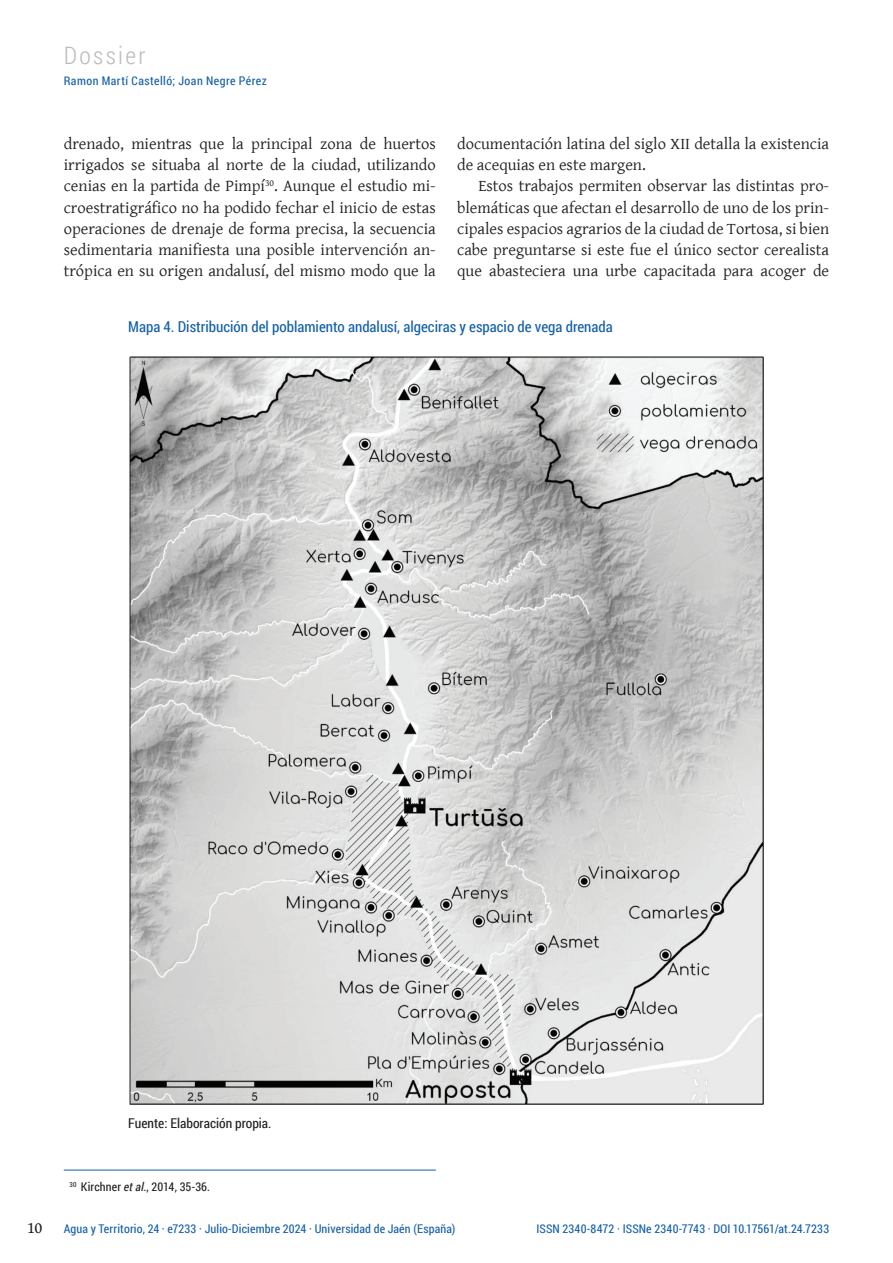
<style>
.page{position:relative;width:893px;height:1263px;background:#fff}
.page>*{position:absolute;margin:0;border:0;box-sizing:border-box;transform-origin:0 0}
.t1{font:300 24px "Roboto Condensed";letter-spacing:.1em;color:#bcbcbb}
.Article_-_P_-_Ident{font:16.5px/21.3px "Gentium Basic";color:#231f20;text-align:justify}
.t2{font:16.5px "Gentium Book Basic";color:#231f20}
.Picture_-_Caption{font:15px "Roboto Condensed";color:#135fa9}
.Picture_-_Caption_Src{font:13.5px "Roboto Condensed";color:#231f20}
.t3{font:12px "Roboto Condensed";letter-spacing:.015em;color:#135fa9}
.t4{font:12px "Roboto Condensed";letter-spacing:.04em;color:#135fa9}
.Footnotes_Rule{font:12px "Roboto Condensed";letter-spacing:.01em;color:#231f20}
.s1{font-style:italic}
</style>
<div class="page">
<hr style="left:64px;top:1170px;width:372px;height:1px;background:#135fa9">
<img style="left:129px;top:356px;width:635px;height:749px">
<h1 class="t1" style="left:64px;top:39px;width:83px">Dossier</h1>
<p class="t4" style="left:64px;top:72px;width:205px">Ramon Martí Castelló; Joan Negre Pérez</p>
<p class="Article_-_P_-_Ident" style="left:64px;top:132px;width:374px">drenado, mientras que la principal zona de huertos irrigados se situaba al norte de la ciudad, utilizando cenias en la partida de Pimpí<sup>30</sup>. Aunque el estudio mi&shy;croestratigráfico no ha podido fechar el inicio de estas operaciones de drenaje de forma precisa, la secuencia sedimentaria manifiesta una posible intervención an&shy;trópica en su origen andalusí, del mismo modo que la</p>
<p class="Article_-_P_-_Ident" style="left:457px;top:132px;width:374px">documentación latina del siglo XII detalla la existencia de acequias en este margen.</p>
<p class="Article_-_P_-_Ident" style="left:457px;top:175px;width:374px;text-indent:21px">Estos trabajos permiten observar las distintas pro&shy;blemáticas que afectan el desarrollo de uno de los prin&shy;cipales espacios agrarios de la ciudad de Tortosa, si bien cabe preguntarse si este fue el único sector cerealista que abasteciera una urbe capacitada para acoger de</p>
<p class="Picture_-_Caption" style="left:128px;top:317px;width:486px">Mapa 4. Distribución del poblamiento andalusí, algeciras y espacio de vega drenada</p>
<p class="Picture_-_Caption_Src" style="left:128px;top:1114px;width:145px">Fuente: Elaboración propia.</p>
<p class="Footnotes_Rule" style="left:70px;top:1178px;width:142px"><sup>30</sup> Kirchner <span class="s1">et al</span>., 2014, 35-36.</p>
<p class="t2" style="left:27px;top:1215px;width:17px">10</p>
<p class="t3" style="left:64px;top:1220px;width:393px">Agua y Territorio, 24 · e7233 · Julio-Diciembre 2024 · Universidad de Jaén (España)</p>
<p class="t3" style="left:536px;top:1220px;width:294px">ISSN 2340-8472 · ISSNe 2340-7743 · DOI 10.17561/at.24.7233</p>
</div>
